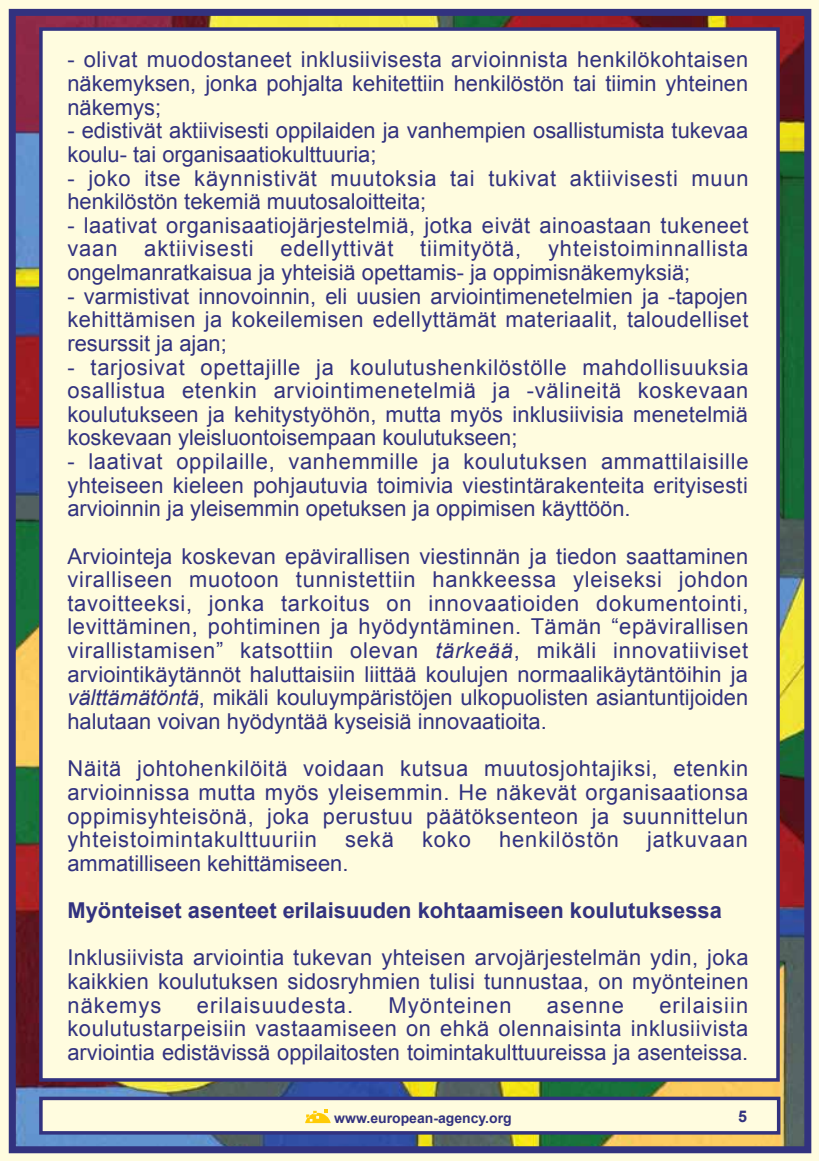
<style>
.page{position:relative;width:819px;height:1161px;background:#fff}
.page>*{position:absolute;margin:0;border:0;box-sizing:border-box;transform-origin:0 0}
.t1{font:21.88px/23.6px "Arial";color:#32327f;text-align:justify}
.t2{font:21.88px/23.6px "Arial";letter-spacing:.035em;color:#32327f}
.t3{font:700 21.88px "Arial";color:#32327f}
.t4{font:21.88px "Arial";letter-spacing:.05em;color:#32327f}
.t5{font:21.88px "Arial";letter-spacing:.04em;color:#32327f}
.t6{font:700 16.1px "Arial";color:#32327f}
.t7{font:700 14px "Arial";color:#32327f}
.s1{font-style:italic}
</style>
<div class="page">
<img style="left:17px;top:17px;width:786px;height:1128px">
<div style="left:0;top:0;width:819px;height:12px;background:#fffcdf"></div>
<div style="left:807px;top:0;width:12px;height:1161px;background:#fffcdf"></div>
<div style="left:0;top:1150px;width:819px;height:11px;background:#fffcdf"></div>
<div style="left:0;top:0;width:12px;height:1161px;background:#fffcdf"></div>
<div style="left:9px;top:9px;width:802px;height:1144px;border:7px solid #32327f"></div>
<div style="left:39px;top:27px;width:740px;height:1054px;background:#fffcdf;border:4px solid #32327f"></div>
<div style="left:39px;top:1096px;width:741px;height:38px;background:#fffcdf;border:4px solid #32327f"></div>
<svg style="left:305px;top:1109px;width:25px;height:14px"></svg>
<p class="t1" style="left:67px;top:48px;width:682px">- olivat muodostaneet inklusiivisesta arvioinnista henkilökohtaisen näkemyksen, jonka pohjalta kehitettiin henkilöstön tai tiimin yhteinen näkemys;</p>
<p class="t1" style="left:67px;top:119px;width:682px">- edistivät aktiivisesti oppilaiden ja vanhempien osallistumista tukevaa koulu- tai organisaatiokulttuuria;</p>
<p class="t2" style="left:67px;top:166px;width:682px">- joko itse käynnistivät muutoksia tai tukivat aktiivisesti muun henkilöstön tekemiä muutosaloitteita;</p>
<p class="t1" style="left:67px;top:213px;width:682px">- laativat organisaatiojärjestelmiä, jotka eivät ainoastaan tukeneet vaan aktiivisesti edellyttivät tiimityötä, yhteistoiminnallista ongelmanratkaisua ja yhteisiä opettamis- ja oppimisnäkemyksiä;</p>
<p class="t1" style="left:67px;top:284px;width:682px">- varmistivat innovoinnin, eli uusien arviointimenetelmien ja -tapojen kehittämisen ja kokeilemisen edellyttämät materiaalit, taloudelliset resurssit ja ajan;</p>
<p class="t1" style="left:67px;top:355px;width:682px">- tarjosivat opettajille ja koulutushenkilöstölle mahdollisuuksia osallistua etenkin arviointimenetelmiä ja -välineitä koskevaan koulutukseen ja kehitystyöhön, mutta myös inklusiivisia menetelmiä koskevaan yleisluontoisempaan koulutukseen;</p>
<p class="t1" style="left:67px;top:450px;width:682px">- laativat oppilaille, vanhemmille ja koulutuksen ammattilaisille yhteiseen kieleen pohjautuvia toimivia viestintärakenteita erityisesti arvioinnin ja yleisemmin opetuksen ja oppimisen käyttöön.</p>
<p class="t1" style="left:67px;top:544px;width:682px">Arviointeja koskevan epävirallisen viestinnän ja tiedon saattaminen viralliseen muotoon tunnistettiin hankkeessa yleiseksi johdon tavoitteeksi, jonka tarkoitus on innovaatioiden dokumentointi, levittäminen, pohtiminen ja hyödyntäminen. Tämän “epävirallisen virallistamisen” katsottiin olevan <span class="s1">tärkeää</span>, mikäli innovatiiviset arviointikäytännöt haluttaisiin liittää koulujen normaalikäytäntöihin ja <span class="s1">välttämätöntä</span>, mikäli kouluympäristöjen ulkopuolisten asiantuntijoiden halutaan voivan hyödyntää kyseisiä innovaatioita.</p>
<p class="t1" style="left:67px;top:757px;width:682px">Näitä johtohenkilöitä voidaan kutsua muutosjohtajiksi, etenkin arvioinnissa mutta myös yleisemmin. He näkevät organisaationsa oppimisyhteisönä, joka perustuu päätöksenteon ja suunnittelun yhteistoimintakulttuuriin</p>
<p class="t1" style="left:345px;top:828px;width:50px">sekä</p>
<p class="t1" style="left:422px;top:828px;width:50px">koko</p>
<p class="t5" style="left:499px;top:825px;width:121px">henkilöstön</p>
<p class="t5" style="left:647px;top:825px;width:102px">jatkuvaan</p>
<p class="t1" style="left:67px;top:851px;width:282px">ammatilliseen kehittämiseen.</p>
<p class="t3" style="left:67px;top:896px;width:656px">Myönteiset asenteet erilaisuuden kohtaamiseen koulutuksessa</p>
<p class="t1" style="left:67px;top:946px;width:682px">Inklusiivista arviointia tukevan yhteisen arvojärjestelmän ydin, joka kaikkien koulutuksen sidosryhmien tulisi tunnustaa, on myönteinen näkemys</p>
<p class="t4" style="left:197px;top:990px;width:158px">erilaisuudesta.</p>
<p class="t4" style="left:388px;top:990px;width:124px">Myönteinen</p>
<p class="t1" style="left:546px;top:993px;width:79px">asenne</p>
<p class="t1" style="left:67px;top:993px;width:682px;text-indent:592px">erilaisiin koulutustarpeisiin vastaamiseen on ehkä olennaisinta inklusiivista arviointia edistävissä oppilaitosten toimintakulttuureissa ja asenteissa.</p>
<p class="t7" style="left:334px;top:1109px;width:179px">www.european-agency.org</p>
<p class="t6" style="left:738px;top:1106px;width:10px">5</p>
</div>
